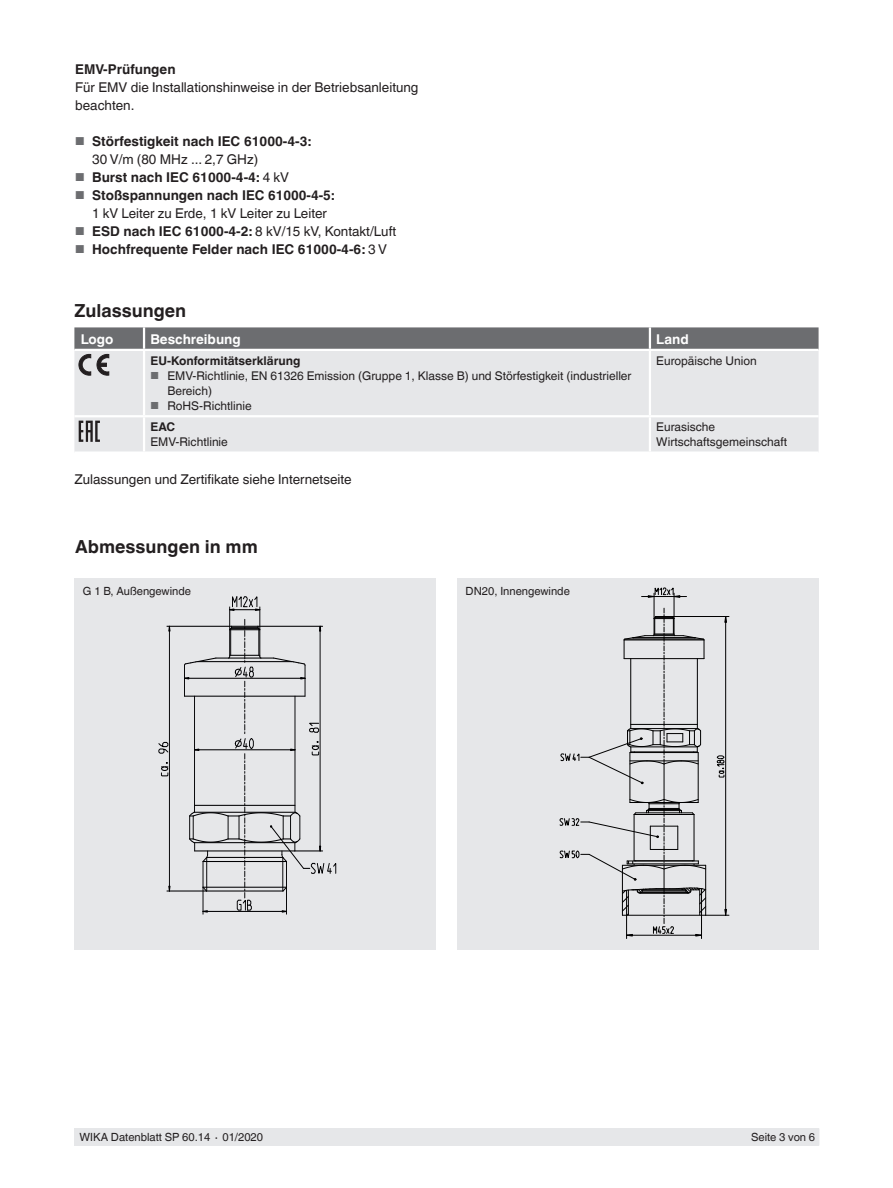
<style>
.page{position:relative;width:893px;height:1188px;background:#fff}
.page>*{position:absolute;margin:0;border:0;box-sizing:border-box;transform-origin:0 0}
.t1{font:700 18px "Helvetica World";color:#231f20}
.t2{font:13.5px/18px "Helvetica World";color:#231f20}
.t3{font:700 13.5px/18px "Helvetica World";color:#231f20}
.t4{font:700 13.5px "Helvetica World";color:#fff}
.t5{font:12px/15px "Helvetica World";color:#231f20}
.t6{font:700 12px "Helvetica World";color:#231f20}
.t7{font:11.25px "Helvetica World";color:#231f20}
.s1{font-weight:400;font-size:11.55px;color:#6c6d70}
.s2{font-weight:400}
.s3{font-size:11.55px;color:#6c6d70}
.s4{font-weight:700}
.s5{font-size:10.2px;color:#6c6d70}
</style>
<div class="page">
<div style="left:75px;top:1128px;width:744px;height:17px;background:#e6e7e9"></div>
<div style="left:74px;top:375px;width:745px;height:76px;background:#e6e7e9"></div>
<hr style="left:144px;top:415px;width:506px;height:2px;background:#fff">
<hr style="left:74px;top:415px;width:70px;height:2px;background:#fff">
<hr style="left:650px;top:415px;width:169px;height:2px;background:#fff">
<hr style="left:649px;top:351px;width:2px;height:64px;background:#fff">
<hr style="left:143px;top:351px;width:2px;height:64px;background:#fff">
<hr style="left:649px;top:417px;width:2px;height:34px;background:#fff">
<hr style="left:143px;top:417px;width:2px;height:34px;background:#fff">
<svg style="left:74px;top:327px;width:745px;height:48px;background:#b0b1b3"></svg>
<svg style="left:79px;top:421px;width:21px;height:21px"></svg>
<div style="left:74px;top:578px;width:362px;height:372px;background:#e6e7e9"></div>
<div style="left:457px;top:578px;width:362px;height:372px;background:#e6e7e9"></div>
<svg style="left:717px;top:756px;width:7px;height:21px"></svg>
<hr style="left:673px;top:616px;width:56px;height:1px;background:#000">
<hr style="left:725px;top:617px;width:1px;height:298px;background:#000">
<hr style="left:664px;top:764px;width:1px;height:35px;background:#000">
<hr style="left:630px;top:753px;width:1px;height:50px;background:#000">
<hr style="left:698px;top:753px;width:1px;height:50px;background:#000">
<svg style="left:561px;top:587px;width:144px;height:197px"></svg>
<svg style="left:560px;top:799px;width:169px;height:140px"></svg>
<svg style="left:159px;top:742px;width:9px;height:12px"></svg>
<svg style="left:161px;top:762px;width:7px;height:14px"></svg>
<hr style="left:169px;top:626px;width:1px;height:265px;background:#000002">
<hr style="left:167px;top:891px;width:39px;height:1px;background:#000002">
<hr style="left:167px;top:626px;width:65px;height:1px;background:#000002">
<svg style="left:184px;top:597px;width:152px;height:317px"></svg>
<p class="t3" style="left:75px;top:61px;width:102px">EMV-Prüfungen</p>
<p class="t2" style="left:75px;top:79px;width:345px">Für EMV die Installationshinweise in der Betriebsanleitung beachten.</p>
<p class="t3" style="left:92px;top:133px;width:221px;text-indent:-17px"><span class="s1">■</span> Störfestigkeit nach IEC 61000-4-3:<br><span class="s2">30 V/m (80 MHz ... 2,7 GHz)</span></p>
<p class="t3" style="left:75px;top:169px;width:215px"><span class="s1">■</span> Burst nach IEC 61000-4-4: <span class="s2">4 kV</span></p>
<p class="t2" style="left:92px;top:187px;width:244px;text-indent:-17px"><span class="s3">■</span> <span class="s4">Stoßspannungen nach IEC 61000-4-5:<br></span>1 kV Leiter zu Erde, 1 kV Leiter zu Leiter</p>
<p class="t2" style="left:75px;top:223px;width:322px"><span class="s3">■</span> <span class="s4">ESD nach IEC 61000-4-2:</span> 8 kV/15 kV, Kontakt/Luft</p>
<p class="t3" style="left:75px;top:241px;width:313px"><span class="s1">■</span> Hochfrequente Felder nach IEC 61000-4-6: <span class="s2">3 V</span></p>
<h1 class="t1" style="left:74px;top:300px;width:113px">Zulassungen</h1>
<p class="t4" style="left:81px;top:331px;width:34px">Logo</p>
<p class="t4" style="left:150px;top:331px;width:92px">Beschreibung</p>
<p class="t4" style="left:656px;top:331px;width:34px">Land</p>
<p class="t6" style="left:150px;top:354px;width:152px">EU-Konformitätserklärung</p>
<p class="t5" style="left:167px;top:368px;width:466px;text-indent:-17px"><span class="s5">■</span> EMV-Richtlinie, EN 61326 Emission (Gruppe 1, Klasse B) und Störfestigkeit (industrieller<br>Bereich)</p>
<p class="t5" style="left:150px;top:398px;width:103px"><span class="s5">■</span> RoHS-Richtlinie</p>
<p class="t5" style="left:656px;top:353px;width:102px">Europäische Union</p>
<p class="t6" style="left:150px;top:420px;width:26px">EAC</p>
<p class="t5" style="left:150px;top:435px;width:79px">EMV-Richtlinie</p>
<p class="t2" style="left:74px;top:470px;width:279px">Zulassungen und Zertifikate siehe Internetseite</p>
<h1 class="t1" style="left:75px;top:536px;width:184px">Abmessungen in mm</h1>
<p class="t7" style="left:83px;top:584px;width:110px">G 1 B, Außengewinde</p>
<p class="t7" style="left:466px;top:584px;width:106px">DN20, Innengewinde</p>
<p class="t5" style="left:656px;top:420px;width:132px">Eurasische<br>Wirtschaftsgemeinschaft</p>
<p class="t7" style="left:80px;top:1131px;width:185px">WIKA Datenblatt SP 60.14 ∙ 01/2020</p>
<p class="t7" style="left:751px;top:1131px;width:66px">Seite 3 von 6</p>
</div>
